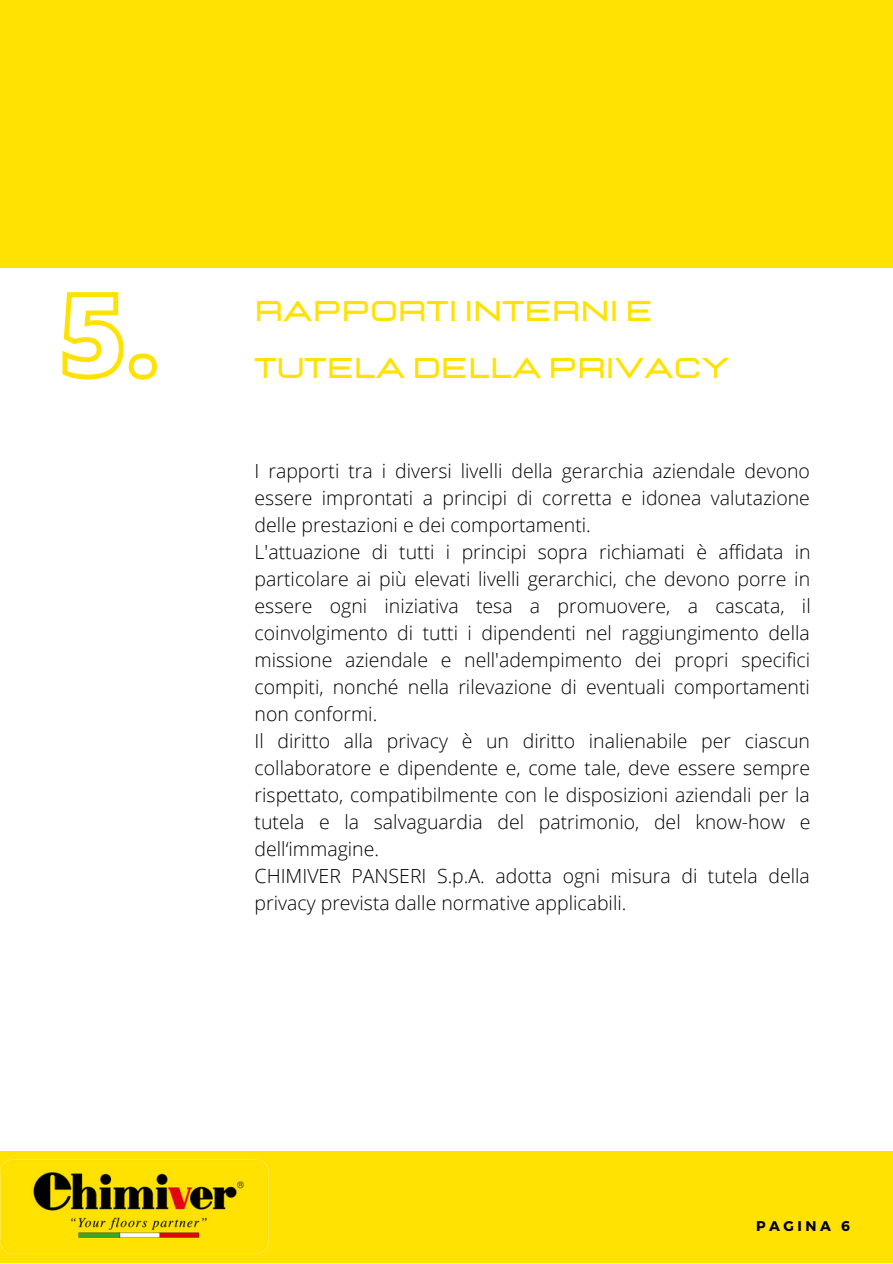
<style>
.page{position:relative;width:893px;height:1264px;background:#fff}
.page>*{position:absolute;margin:0;border:0;box-sizing:border-box;transform-origin:0 0}
.t1{font:700 28.5px/56.2px "Lastica";color:#ffe201}
.t2{font:300 19.5px/27px "Open Sans";color:#000}
.t3{font:700 14.1px "Montserrat";letter-spacing:.25em;color:#000}
</style>
<div class="page">
<div style="left:0;top:0;width:892px;height:268px;background:#ffe201"></div>
<div style="left:0;top:1151px;width:892px;height:111px;background:#ffe201"></div>
<svg style="left:62px;top:292px;width:95px;height:88px"></svg>
<img style="left:0;top:1159px;width:269px;height:94px">
<h1 class="t1" style="left:254px;top:284px;width:477px">RAPPORTI INTERNI E<br>TUTELA DELLA PRIVACY</h1>
<p class="t2" style="left:254px;top:457px;width:557px">I rapporti tra i diversi livelli della gerarchia aziendale devono essere improntati a principi di corretta e idonea valutazione delle prestazioni e dei comportamenti.<br>L'attuazione di tutti i principi sopra richiamati è affidata in particolare ai più elevati livelli gerarchici, che devono porre in essere ogni iniziativa tesa a promuovere, a cascata, il coinvolgimento di tutti i dipendenti nel raggiungimento della missione aziendale e nell'adempimento dei propri specifici compiti, nonché nella rilevazione di eventuali comportamenti non conformi.<br>Il diritto alla privacy è un diritto inalienabile per ciascun collaboratore e dipendente e, come tale, deve essere sempre rispettato, compatibilmente con le disposizioni aziendali per la tutela e la salvaguardia del patrimonio, del know-how e dell‘immagine.<br>CHIMIVER PANSERI S.p.A. adotta ogni misura di tutela della privacy prevista dalle normative applicabili.</p>
<p class="t3" style="left:756px;top:1216px;width:95px">PAGINA 6</p>
</div>
